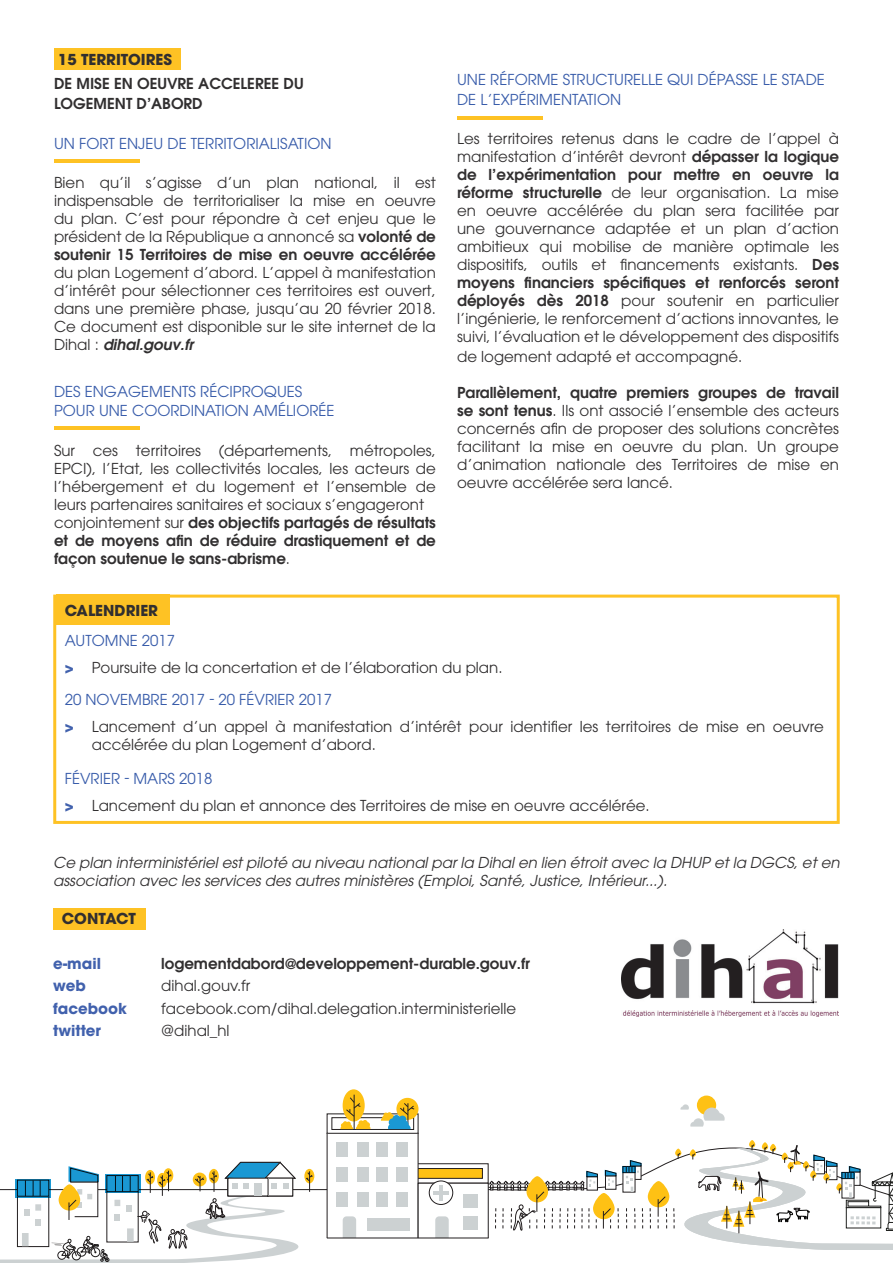
<style>
.page{position:relative;width:893px;height:1263px;background:#fff}
.page>*{position:absolute;margin:0;border:0;box-sizing:border-box;transform-origin:0 0}
.t1{font:15px/18px "ITC Avant Garde Std";color:#312f30;text-align:justify}
.t2{font:italic 15px/18px "ITC Avant Garde Std";color:#312f30}
.t3{font:15px/19.8px "ITC Avant Garde Std";color:#385caa}
.t4{font:600 15px/19.8px "ITC Avant Garde Std";color:#312f30}
.t5{font:700 15px "ITC Avant Garde Std";color:#312f30}
.t6{font:700 15px "ITC Avant Garde Std";color:#4161ad}
.s1{font-weight:600}
.s2{font-weight:600;font-style:italic}
.s3{color:#385caa}
.s4{font-weight:700;color:#4161ad}
</style>
<div class="page">
<div style="left:53px;top:908px;width:93px;height:21px;background:#fec224"></div>
<div style="left:56px;top:595px;width:114px;height:30px;background:#fec224"></div>
<div style="left:54px;top:49px;width:126px;height:21px;background:#fec224"></div>
<hr style="left:54px;top:159px;width:85px;height:3px;background:#fec224">
<hr style="left:54px;top:426px;width:85px;height:3px;background:#fec224">
<hr style="left:457px;top:117px;width:85px;height:3px;background:#fec224">
<div style="left:53px;top:595px;width:787px;height:229px;border:3px solid #fec224"></div>
<img style="left:621px;top:929px;width:218px;height:88px">
<svg style="left:626px;top:1160px;width:16px;height:32px"></svg>
<svg style="left:622px;top:1166px;width:14px;height:7px"></svg>
<svg style="left:680px;top:1095px;width:45px;height:31px"></svg>
<svg style="left:626px;top:1208px;width:1px;height:20px"></svg>
<svg style="left:634px;top:1208px;width:2px;height:20px"></svg>
<svg style="left:642px;top:1208px;width:1px;height:20px"></svg>
<svg style="left:650px;top:1208px;width:1px;height:20px"></svg>
<div style="left:648px;top:1181px;width:21px;height:26px;background:#fec114;border-radius:11px"></div>
<svg style="left:657px;top:1196px;width:10px;height:32px"></svg>
<svg style="left:488px;top:1170px;width:131px;height:61px"></svg>
<svg style="left:673px;top:1142px;width:220px;height:108px"></svg>
<div style="left:405px;top:1163px;width:83px;height:20px;border:1px solid #231f20"></div>
<div style="left:409px;top:1168px;width:73px;height:10px;background:#fec114"></div>
<div style="left:408px;top:1168px;width:75px;height:11px;border:1px solid #231f20"></div>
<div style="left:327px;top:1133px;width:91px;height:105px;background:#fff"></div>
<div style="left:332px;top:1117px;width:82px;height:13px;border:1px solid #231f20"></div>
<div style="left:418px;top:1183px;width:71px;height:55px;background:#fff;border:1px solid #231f20"></div>
<div style="left:396px;top:1098px;width:22px;height:22px;background:#fec114;border-radius:50%"></div>
<div style="left:376px;top:1141px;width:11px;height:15px;background:#ccd1d2"></div>
<div style="left:396px;top:1141px;width:12px;height:15px;background:#ccd1d2"></div>
<div style="left:337px;top:1141px;width:11px;height:15px;background:#ccd1d2"></div>
<div style="left:357px;top:1141px;width:12px;height:15px;background:#ccd1d2"></div>
<svg style="left:381px;top:1102px;width:34px;height:27px"></svg>
<svg style="left:343px;top:1089px;width:22px;height:32px"></svg>
<hr style="left:354px;top:1095px;width:1px;height:34px;background:#231f20">
<svg style="left:340px;top:1097px;width:30px;height:32px"></svg>
<div style="left:368px;top:1218px;width:42px;height:12px;background:#ccd1d2"></div>
<svg style="left:343px;top:1216px;width:13px;height:22px"></svg>
<div style="left:464px;top:1194px;width:14px;height:13px;background:#ccd1d2"></div>
<div style="left:464px;top:1217px;width:14px;height:13px;background:#ccd1d2"></div>
<svg style="left:435px;top:1216px;width:14px;height:22px"></svg>
<hr style="left:327px;top:1238px;width:161px;height:1px;background:#231f20">
<div style="left:376px;top:1167px;width:11px;height:15px;background:#ccd1d2"></div>
<div style="left:396px;top:1167px;width:12px;height:15px;background:#ccd1d2"></div>
<div style="left:337px;top:1167px;width:11px;height:15px;background:#ccd1d2"></div>
<div style="left:357px;top:1167px;width:12px;height:15px;background:#ccd1d2"></div>
<div style="left:376px;top:1192px;width:11px;height:15px;background:#ccd1d2"></div>
<div style="left:396px;top:1192px;width:12px;height:15px;background:#ccd1d2"></div>
<div style="left:337px;top:1192px;width:11px;height:15px;background:#ccd1d2"></div>
<div style="left:357px;top:1192px;width:12px;height:15px;background:#ccd1d2"></div>
<svg style="left:429px;top:1181px;width:24px;height:23px"></svg>
<div style="left:429px;top:1181px;width:24px;height:24px;border:1px solid #231f20;border-radius:50%"></div>
<hr style="left:439px;top:1185px;width:4px;height:15px;background:#ccd1d2">
<hr style="left:434px;top:1191px;width:15px;height:3px;background:#ccd1d2">
<svg style="left:0;top:1161px;width:313px;height:102px"></svg>
<p class="t5" style="left:58px;top:50px;width:115px">15 TERRITOIRES</p>
<p class="t4" style="left:54px;top:73px;width:251px">DE MISE EN OEUVRE ACCELEREE DU<br>LOGEMENT D’ABORD</p>
<p class="t3" style="left:54px;top:133px;width:279px">UN FORT ENJEU DE TERRITORIALISATION</p>
<p class="t1" style="left:54px;top:173px;width:383px">Bien qu’il s’agisse d’un plan national, il est indispensable de territorialiser la mise en oeuvre du plan. C’est pour répondre à cet enjeu que le président de la République a annoncé sa <span class="s1">volonté de soutenir 15 Territoires de mise en oeuvre accélérée</span></p>
<p class="t1" style="left:54px;top:263px;width:383px">du plan Logement d’abord. L’appel à manifestation d’intérêt pour sélectionner ces territoires est ouvert, dans une première phase, jusqu’au 20 février 2018.<br>Ce document est disponible sur le site internet de la Dihal : <span class="s2">dihal.gouv.fr</span></p>
<p class="t3" style="left:54px;top:381px;width:282px">DES ENGAGEMENTS RÉCIPROQUES<br>POUR UNE COORDINATION AMÉLIORÉE</p>
<p class="t1" style="left:54px;top:441px;width:383px;text-align:left">Sur ces territoires (départements, métropoles, EPCI), l’Etat, les collectivités locales, les acteurs de l’hébergement et du logement et l’ensemble de leurs partenaires sanitaires et sociaux s’engageront conjointement sur <span class="s1">des objectifs partagés de résultats et de moyens afin de réduire drastiquement et de façon soutenue le sans-abrisme</span>.</p>
<p class="t3" style="left:457px;top:69px;width:369px">UNE RÉFORME STRUCTURELLE QUI DÉPASSE LE STADE<br>DE L’EXPÉRIMENTATION</p>
<p class="t1" style="left:457px;top:129px;width:383px">Les territoires retenus dans le cadre de l’appel à manifestation d’intérêt devront <span class="s1">dépasser la logique de l’expérimentation pour mettre en oeuvre la réforme structurelle</span> de leur organisation. La mise en oeuvre accélérée du plan sera facilitée par une gouvernance adaptée et un plan d’action ambitieux qui mobilise de manière optimale les dispositifs, outils et financements existants. <span class="s1">Des moyens financiers spécifiques et renforcés seront déployés dès 2018</span> pour soutenir en particulier l’ingénierie, le renforcement d’actions innovantes, le suivi, l’évaluation et le développement des dispositifs</p>
<p class="t1" style="left:457px;top:347px;width:287px">de logement adapté et accompagné.</p>
<p class="t1" style="left:457px;top:383px;width:383px"><span class="s1">Parallèlement, quatre premiers groupes de travail se sont tenus</span>. Ils ont associé l’ensemble des acteurs concernés afin de proposer des solutions concrètes facilitant la mise en oeuvre du plan. Un groupe d’animation nationale des Territoires de mise en oeuvre accélérée sera lancé.</p>
<p class="t5" style="left:65px;top:601px;width:95px">CALENDRIER</p>
<p class="t1" style="left:65px;top:627px;width:439px;line-height:26.5px"><span class="s3">AUTOMNE 2017<br></span><span class="s4">&gt;</span> Poursuite de la concertation et de l’élaboration du plan.</p>
<p class="t1" style="left:65px;top:686px;width:761px;line-height:26.5px"><span class="s3">20 NOVEMBRE 2017 - 20 FÉVRIER 2017<br></span><span class="s4">&gt;</span> Lancement d’un appel à manifestation d’intérêt pour identifier les territoires de mise en oeuvre</p>
<p class="t1" style="left:92px;top:735px;width:286px">accélérée du plan Logement d’abord.</p>
<p class="t1" style="left:65px;top:765px;width:586px;line-height:26.5px"><span class="s3">FÉVRIER - MARS 2018<br></span><span class="s4">&gt;</span> Lancement du plan et annonce des Territoires de mise en oeuvre accélérée.</p>
<p class="t2" style="left:53px;top:853px;width:788px">Ce plan interministériel est piloté au niveau national par la Dihal en lien étroit avec la DHUP et la DGCS, et en association avec les services des autres ministères (Emploi, Santé, Justice, Intérieur...).</p>
<p class="t5" style="left:62px;top:909px;width:76px">CONTACT</p>
<p class="t6" style="left:53px;top:953px;width:49px">e-mail</p>
<p class="t4" style="left:161px;top:953px;width:370px">logementdabord@developpement-durable.gouv.fr</p>
<p class="t6" style="left:53px;top:976px;width:34px">web</p>
<p class="t1" style="left:161px;top:976px;width:91px">dihal.gouv.fr</p>
<p class="t6" style="left:53px;top:998px;width:75px">facebook</p>
<p class="t1" style="left:161px;top:999px;width:357px">facebook.com/dihal.delegation.interministerielle</p>
<p class="t6" style="left:53px;top:1020px;width:49px">twitter</p>
<p class="t1" style="left:161px;top:1021px;width:70px">@dihal_hl</p>
</div>
